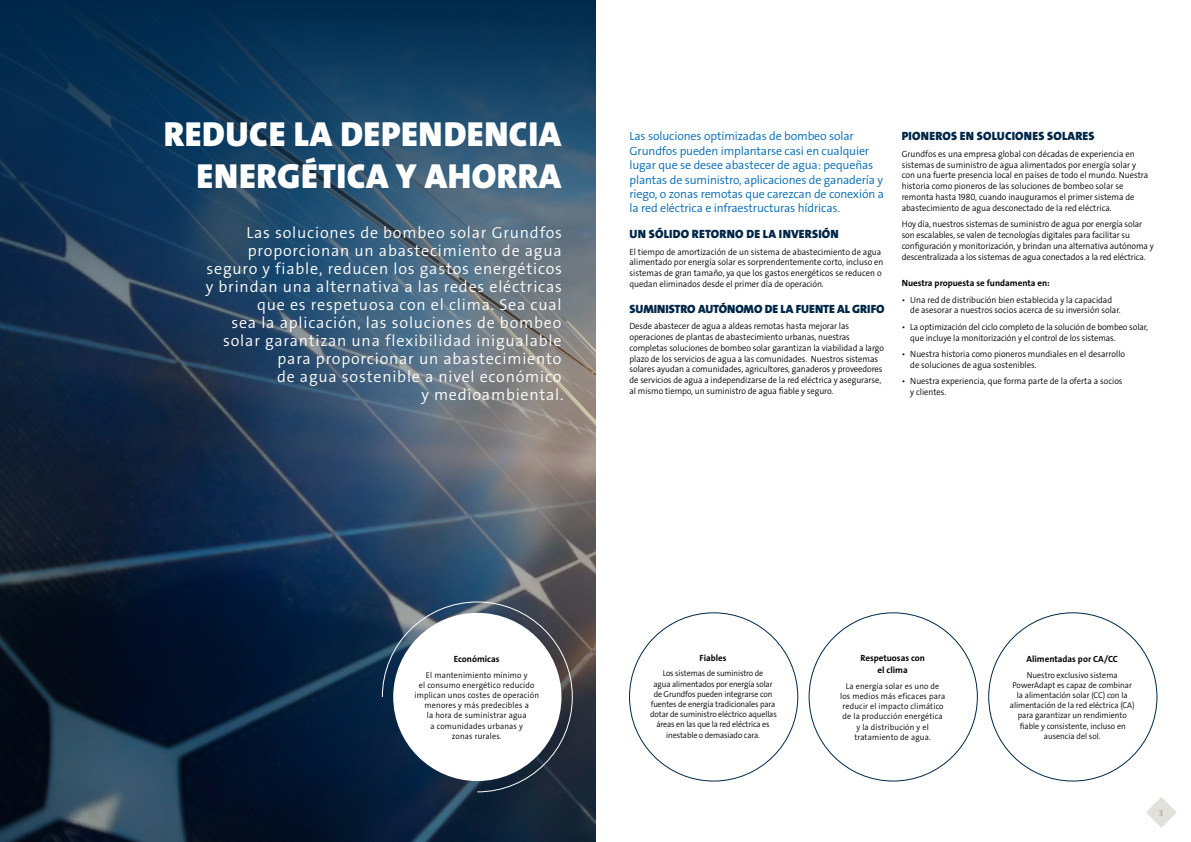
<style>
.page{position:relative;width:1191px;height:842px;background:#fff}
.page>*{position:absolute;margin:0;border:0;box-sizing:border-box;transform-origin:0 0}
.t1{font:35px/42px "Grundfos The Sans V2 OT 9 BL";letter-spacing:.015em;color:#fff;text-align:right}
.t2{font:16px/18px "Grundfos The Sans V2 OT 4 SL";letter-spacing:.05em;color:#fff;text-align:right}
.t3{font:12px/14.4px "Grundfos The Sans V2 OT 4 SL";letter-spacing:-.01em;color:#0069b4}
.t4{font:12px "Grundfos The Sans V2 OT 9 BL";letter-spacing:.015em;color:#002748}
.t5{font:12px "Grundfos The Sans V2 OT 9 BL";letter-spacing:-.005em;color:#002748}
.t6{font:9px/10.8px "Grundfos The Sans V2 OT 4 SL";letter-spacing:-.005em;color:#000;scale:.95 1}
.t7{font:9px/12px "Grundfos The Sans V2 OT 7 B";color:#000;text-align:center}
.t8{font:9px "Grundfos The Sans V2 OT 4 SL";color:#969a9c}
.t9{font:8.5px/10.2px "Grundfos The Sans V2 OT 4 SL";color:#000;text-align:center;scale:.95 1}
.t10{font:8.5px/10.2px "Grundfos The Sans V2 OT 4 SL";letter-spacing:.02em;color:#000;text-align:center;scale:.95 1}
</style>
<div class="page">
<svg style="left:1146px;top:797px;width:30px;height:31px"></svg>
<img style="left:0;top:372px;width:595px;height:470px">
<svg style="left:0;top:0;width:595px;height:372px;background:#234664"></svg>
<svg style="left:381px;top:601px;width:192px;height:192px;background:#314052"></svg>
<div style="left:393px;top:613px;width:168px;height:168px;background:#fff;border-radius:50%"></div>
<h1 class="t1" style="left:164px;top:114px;width:399px">REDUCE LA DEPENDENCIA<br>ENERGÉTICA Y AHORRA</h1>
<p class="t2" style="left:206px;top:224px;width:359px">Las soluciones de bombeo solar Grundfos proporcionan un abastecimiento de agua seguro y fiable, reducen los gastos energéticos y brindan una alternativa a las redes eléctricas que es respetuosa con el clima. Sea cual<br>sea la aplicación, las soluciones de bombeo solar garantizan una flexibilidad inigualable para proporcionar un abastecimiento<br>de agua sostenible a nivel económico<br>y medioambiental.</p>
<p class="t3" style="left:629px;top:129px;width:256px">Las soluciones optimizadas de bombeo solar Grundfos pueden implantarse casi en cualquier lugar que se desee abastecer de agua: pequeñas plantas de suministro, aplicaciones de ganadería y riego, o zonas remotas que carezcan de conexión a la red eléctrica e infraestructuras hídricas.</p>
<h3 class="t4" style="left:629px;top:226px;width:211px">UN SÓLIDO RETORNO DE LA INVERSIÓN</h3>
<p class="t6" style="left:629px;top:246px;width:269px">El tiempo de amortización de un sistema de abastecimiento de agua alimentado por energía solar es sorprendentemente corto, incluso en sistemas de gran tamaño, ya que los gastos energéticos se reducen o quedan eliminados desde el primer día de operación.</p>
<h3 class="t5" style="left:629px;top:301px;width:256px">SUMINISTRO AUTÓNOMO DE LA FUENTE AL GRIFO</h3>
<p class="t6" style="left:629px;top:321px;width:269px">Desde abastecer de agua a aldeas remotas hasta mejorar las operaciones de plantas de abastecimiento urbanas, nuestras completas soluciones de bombeo solar garantizan la viabilidad a largo plazo de los servicios de agua a las comunidades. Nuestros sistemas solares ayudan a comunidades, agricultores, ganaderos y proveedores de servicios de agua a independizarse de la red eléctrica y asegurarse, al mismo tiempo, un suministro de agua fiable y seguro.</p>
<h3 class="t4" style="left:902px;top:129px;width:194px">PIONEROS EN SOLUCIONES SOLARES</h3>
<p class="t6" style="left:901px;top:148px;width:261px">Grundfos es una empresa global con décadas de experiencia en sistemas de suministro de agua alimentados por energía solar y con una fuerte presencia local en países de todo el mundo. Nuestra historia como pioneros de las soluciones de bombeo solar se remonta hasta 1980, cuando inauguramos el primer sistema de abastecimiento de agua desconectado de la red eléctrica.</p>
<p class="t6" style="left:901px;top:219px;width:267px">Hoy día, nuestros sistemas de suministro de agua por energía solar son escalables, se valen de tecnologías digitales para facilitar su configuración y monitorización, y brindan una alternativa autónoma y descentralizada a los sistemas de agua conectados a la red eléctrica.</p>
<p class="t7" style="left:901px;top:277px;width:150px">Nuestra propuesta se fundamenta en:</p>
<p class="t6" style="left:910px;top:294px;width:223px;text-indent:-9px">• Una red de distribución bien establecida y la capacidad de asesorar a nuestros socios acerca de su inversión solar.</p>
<p class="t6" style="left:910px;top:321px;width:252px;text-indent:-9px">• La optimización del ciclo completo de la solución de bombeo solar, que incluye la monitorización y el control de los sistemas.</p>
<p class="t6" style="left:910px;top:349px;width:228px;text-indent:-9px">• Nuestra historia como pioneros mundiales en el desarrollo de soluciones de agua sostenibles.</p>
<p class="t6" style="left:910px;top:376px;width:225px;text-indent:-9px">• Nuestra experiencia, que forma parte de la oferta a socios y clientes.</p>
<p class="t7" style="left:454px;top:653px;width:47px">Económicas</p>
<p class="t10" style="left:414px;top:670px;width:133px">El mantenimiento mínimo y<br>el consumo energético reducido implican unos costes de operación menores y más predecibles a<br>la hora de suministrar agua<br>a comunidades urbanas y<br>zonas rurales.</p>
<p class="t7" style="left:699px;top:652px;width:29px">Fiables</p>
<p class="t9" style="left:650px;top:668px;width:135px">Los sistemas de suministro de<br>agua alimentados por energía solar de Grundfos pueden integrarse con fuentes de energía tradicionales para dotar de suministro eléctrico aquellas áreas en las que la red eléctrica es inestable o demasiado cara.</p>
<p class="t7" style="left:860px;top:652px;width:66px">Respetuosas con el clima</p>
<p class="t10" style="left:840px;top:681px;width:112px">La energía solar es uno de los medios más eficaces para reducir el impacto climático de la producción energética y la distribución y el tratamiento de agua.</p>
<p class="t7" style="left:1026px;top:653px;width:93px">Alimentadas por CA/CC</p>
<p class="t9" style="left:1009px;top:670px;width:133px">Nuestro exclusivo sistema<br>PowerAdapt es capaz de combinar la alimentación solar (CC) con la alimentación de la red eléctrica (CA) para garantizar un rendimiento fiable y consistente, incluso en ausencia del sol.</p>
<p class="t8" style="left:1158px;top:807px;width:6px">3</p>
</div>
